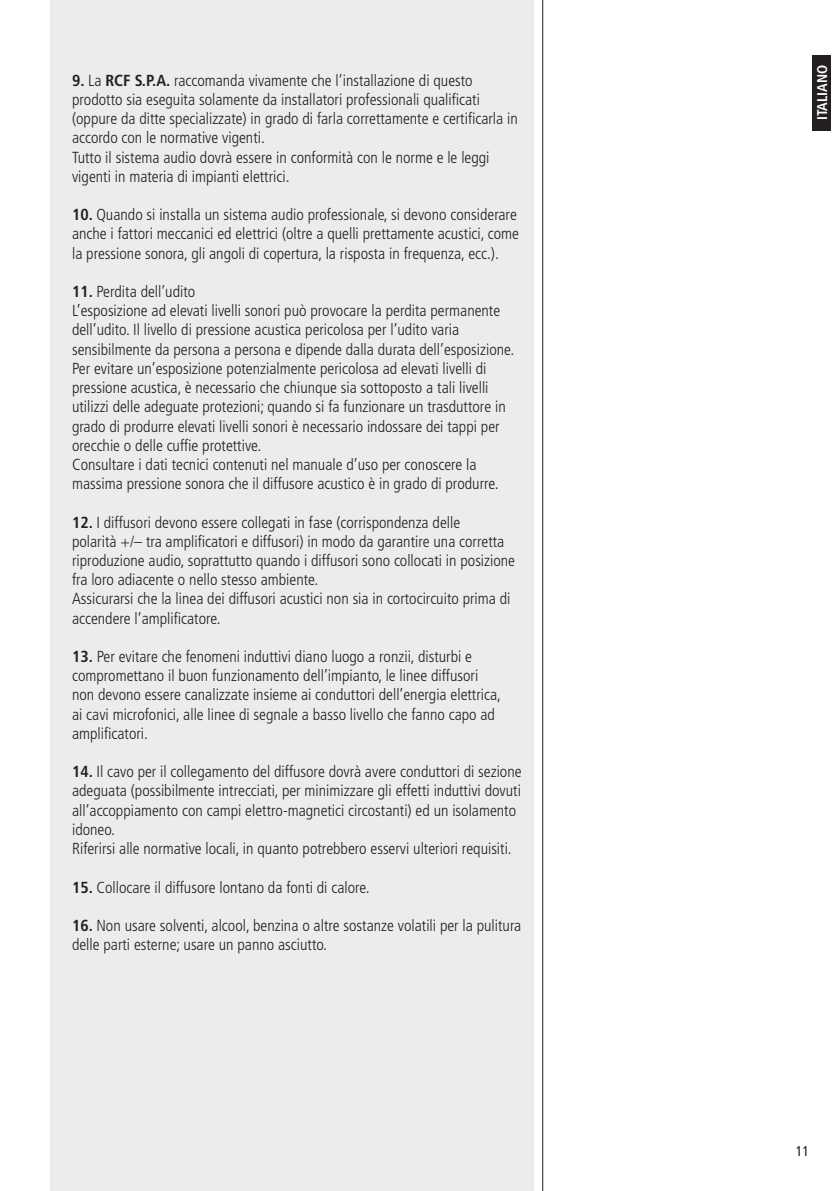
<style>
.page{position:relative;width:840px;height:1191px;background:#fff}
.page>*{position:absolute;margin:0;border:0;box-sizing:border-box;transform-origin:0 0}
.t1{font:300 condensed 16px/19.2px "Frutiger LT Std";color:#231f20}
.t2{font:700 condensed 14px "Frutiger LT Std";color:#fff}
.t3{font:condensed 14px "Frutiger LT Std";color:#231f20}
.s1{font-weight:700}
</style>
<div class="page">
<div style="left:51px;top:0;width:482px;height:1191px;background:#ececee"></div>
<hr style="left:542px;top:0;width:1px;height:1191px;background:#231f20">
<div style="left:812px;top:55px;width:18px;height:75px;background:#231f20"></div>
<p class="t1" style="left:72px;top:71px;width:447px"><span class="s1">9.</span> La <span class="s1">RCF S.P.A.</span> raccomanda vivamente che l’installazione di questo prodotto sia eseguita solamente da installatori professionali qualificati (oppure da ditte specializzate) in grado di farla correttamente e certificarla in accordo con le normative vigenti.<br>Tutto il sistema audio dovrà essere in conformità con le norme e le leggi vigenti in materia di impianti elettrici.</p>
<p class="t1" style="left:72px;top:205px;width:448px"><span class="s1">10.</span> Quando si installa un sistema audio professionale, si devono considerare anche i fattori meccanici ed elettrici (oltre a quelli prettamente acustici, come la pressione sonora, gli angoli di copertura, la risposta in frequenza, ecc.).</p>
<p class="t1" style="left:72px;top:282px;width:443px"><span class="s1">11.</span> Perdita dell’udito<br>L’esposizione ad elevati livelli sonori può provocare la perdita permanente dell’udito. Il livello di pressione acustica pericolosa per l’udito varia sensibilmente da persona a persona e dipende dalla durata dell’esposizione.<br>Per evitare un’esposizione potenzialmente pericolosa ad elevati livelli di pressione acustica, è necessario che chiunque sia sottoposto a tali livelli utilizzi delle adeguate protezioni; quando si fa funzionare un trasduttore in grado di produrre elevati livelli sonori è necessario indossare dei tappi per orecchie o delle cuffie protettive.<br>Consultare i dati tecnici contenuti nel manuale d’uso per conoscere la massima pressione sonora che il diffusore acustico è in grado di produrre.</p>
<p class="t1" style="left:72px;top:512px;width:444px"><span class="s1">12.</span> I diffusori devono essere collegati in fase (corrispondenza delle<br>polarità +/– tra amplificatori e diffusori) in modo da garantire una corretta riproduzione audio, soprattutto quando i diffusori sono collocati in posizione fra loro adiacente o nello stesso ambiente.<br>Assicurarsi che la linea dei diffusori acustici non sia in cortocircuito prima di accendere l’amplificatore.</p>
<p class="t1" style="left:72px;top:647px;width:430px"><span class="s1">13.</span> Per evitare che fenomeni induttivi diano luogo a ronzii, disturbi e compromettano il buon funzionamento dell’impianto, le linee diffusori non devono essere canalizzate insieme ai conduttori dell’energia elettrica, ai cavi microfonici, alle linee di segnale a basso livello che fanno capo ad amplificatori.</p>
<p class="t1" style="left:72px;top:762px;width:451px"><span class="s1">14.</span> Il cavo per il collegamento del diffusore dovrà avere conduttori di sezione adeguata (possibilmente intrecciati, per minimizzare gli effetti induttivi dovuti all’accoppiamento con campi elettro-magnetici circostanti) ed un isolamento idoneo.<br>Riferirsi alle normative locali, in quanto potrebbero esservi ulteriori requisiti.</p>
<p class="t1" style="left:72px;top:877px;width:299px"><span class="s1">15.</span> Collocare il diffusore lontano da fonti di calore.</p>
<p class="t1" style="left:72px;top:916px;width:450px"><span class="s1">16.</span> Non usare solventi, alcool, benzina o altre sostanze volatili per la pulitura delle parti esterne; usare un panno asciutto.</p>
<p class="t2" style="left:813px;top:120px;width:57px;rotate:-90deg">ITALIANO</p>
<p class="t3" style="left:795px;top:1142px;width:15px">11</p>
</div>
